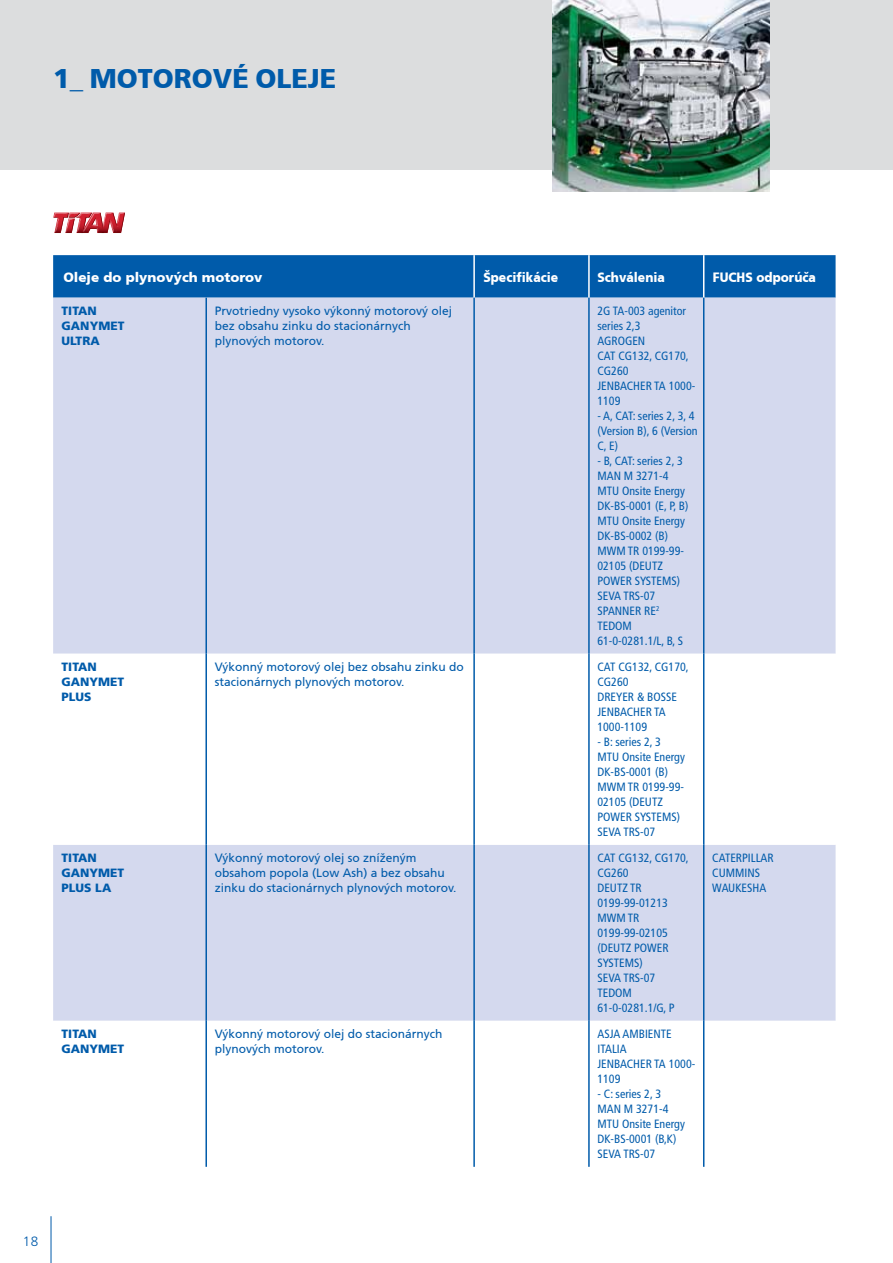
<style>
.page{position:relative;width:893px;height:1263px;background:#fff}
.page>*{position:absolute;margin:0;border:0;box-sizing:border-box;transform-origin:0 0}
.t1{font:900 27px "Frutiger CE";color:#005baa}
.t2{font:900 13.5px "Frutiger CE";color:#fff;scale:.9 1}
.t3{font:900 13.5px "Frutiger CE";color:#fff}
.t4{font:300 13.5px "Frutiger LT Std";color:#005baa}
.t5{font:condensed 12px/15px "Frutiger LT Std";color:#005baa}
.t6{font:12px/15px "Frutiger CE";color:#005baa}
.t7{font:900 12px/15px "Frutiger LT Std";color:#005baa}
</style>
<div class="page">
<div style="left:0;top:0;width:893px;height:170px;background:#dcddde"></div>
<img style="left:553px;top:0;width:217px;height:191px">
<div style="left:53px;top:255px;width:783px;height:43px;background:#005baa"></div>
<div style="left:53px;top:298px;width:783px;height:356px;background:#d4d9ee"></div>
<svg style="left:53px;top:654px;width:783px;height:513px"></svg>
<hr style="left:473px;top:255px;width:2px;height:43px;background:#fff">
<hr style="left:588px;top:255px;width:2px;height:43px;background:#fff">
<hr style="left:703px;top:255px;width:1px;height:43px;background:#fff">
<hr style="left:205px;top:298px;width:2px;height:356px;background:#005baa">
<hr style="left:473px;top:298px;width:2px;height:356px;background:#005baa">
<hr style="left:588px;top:298px;width:2px;height:356px;background:#005baa">
<hr style="left:703px;top:298px;width:1px;height:356px;background:#005baa">
<hr style="left:205px;top:654px;width:2px;height:191px;background:#005baa">
<hr style="left:473px;top:654px;width:2px;height:191px;background:#005baa">
<hr style="left:588px;top:654px;width:2px;height:191px;background:#005baa">
<hr style="left:703px;top:654px;width:1px;height:191px;background:#005baa">
<hr style="left:205px;top:845px;width:2px;height:176px;background:#005baa">
<hr style="left:473px;top:845px;width:2px;height:176px;background:#005baa">
<hr style="left:588px;top:845px;width:2px;height:176px;background:#005baa">
<hr style="left:703px;top:845px;width:1px;height:176px;background:#005baa">
<hr style="left:205px;top:1021px;width:2px;height:146px;background:#005baa">
<hr style="left:473px;top:1021px;width:2px;height:146px;background:#005baa">
<hr style="left:588px;top:1021px;width:2px;height:146px;background:#005baa">
<hr style="left:703px;top:1021px;width:1px;height:146px;background:#005baa">
<img style="left:54px;top:212px;width:12px;height:1px">
<img style="left:75px;top:212px;width:18px;height:1px">
<svg style="left:53px;top:213px;width:72px;height:20px"></svg>
<hr style="left:51px;top:1216px;width:1px;height:47px;background:#005baa">
<h1 class="t1" style="left:53px;top:63px;width:285px">1_ Motorové oleje</h1>
<p class="t3" style="left:63px;top:269px;width:201px">Oleje do plynových motorov</p>
<p class="t2" style="left:483px;top:269px;width:110px">Špecifikácie S</p>
<p class="t2" style="left:605px;top:269px;width:68px">chválenia</p>
<p class="t2" style="left:713px;top:269px;width:116px">FUCHS odporúča</p>
<p class="t7" style="left:62px;top:303px;width:64px">TITAN<br>GANYMET<br>ULTRA</p>
<p class="t6" style="left:215px;top:303px;width:239px">Prvotriedny vysoko výkonný motorový olej bez obsahu zinku do stacionárnych plynových motorov.</p>
<p class="t5" style="left:597px;top:304px;width:99px">2G TA-003 agenitor series 2,3<br>AGROGEN<br>CAT CG132, CG170,<br>CG260<br>JENBACHER TA 1000-<br>1109</p>
<p class="t5" style="left:597px;top:409px;width:102px">- A, CAT: series 2, 3, 4 (Version B), 6 (Version<br>C, E)</p>
<p class="t5" style="left:597px;top:454px;width:93px">- B, CAT: series 2, 3<br>MAN M 3271-4<br>MTU Onsite Energy<br>DK-BS-0001 (E, P, B)<br>MTU Onsite Energy<br>DK-BS-0002 (B)<br>MWM TR 0199-99-<br>02105 (DEUTZ<br>POWER SYSTEMS)<br>SEVA TRS-07<br>SPANNER RE<sup>2<br></sup>TEDOM<br>61-0-0281.1/L, B, S</p>
<p class="t7" style="left:62px;top:659px;width:64px">TITAN<br>GANYMET<br>PLUS</p>
<p class="t6" style="left:215px;top:659px;width:251px">Výkonný motorový olej bez obsahu zinku do stacionárnych plynových motorov.</p>
<p class="t5" style="left:597px;top:660px;width:93px">CAT CG132, CG170,<br>CG260<br>DREYER &amp; BOSSE<br>JENBACHER TA<br>1000-1109</p>
<p class="t5" style="left:597px;top:735px;width:89px">- B: series 2, 3<br>MTU Onsite Energy<br>DK-BS-0001 (B)<br>MWM TR 0199-99-<br>02105 (DEUTZ<br>POWER SYSTEMS)<br>SEVA TRS-07</p>
<p class="t7" style="left:62px;top:850px;width:64px">TITAN<br>GANYMET<br>PLUS LA</p>
<p class="t6" style="left:215px;top:850px;width:243px">Výkonný motorový olej so zníženým obsahom popola (Low Ash) a bez obsahu zinku do stacionárnych plynových motorov.</p>
<p class="t5" style="left:597px;top:851px;width:93px">CAT CG132, CG170,<br>CG260<br>DEUTZ TR<br>0199-99-01213<br>MWM TR<br>0199-99-02105 (DEUTZ POWER<br>SYSTEMS)<br>SEVA TRS-07<br>TEDOM<br>61-0-0281.1/G, P</p>
<p class="t5" style="left:712px;top:851px;width:63px">CATERPILLAR<br>CUMMINS<br>WAUKESHA</p>
<p class="t7" style="left:62px;top:1026px;width:64px">TITAN<br>GANYMET</p>
<p class="t6" style="left:215px;top:1026px;width:229px">Výkonný motorový olej do stacionárnych plynových motorov.</p>
<p class="t5" style="left:597px;top:1027px;width:99px">ASJA AMBIENTE<br>ITALIA<br>JENBACHER TA 1000-<br>1109</p>
<p class="t5" style="left:597px;top:1087px;width:89px">- C: series 2, 3<br>MAN M 3271-4<br>MTU Onsite Energy<br>DK-BS-0001 (B,K)<br>SEVA TRS-07</p>
<p class="t4" style="left:23px;top:1234px;width:17px">18</p>
</div>
